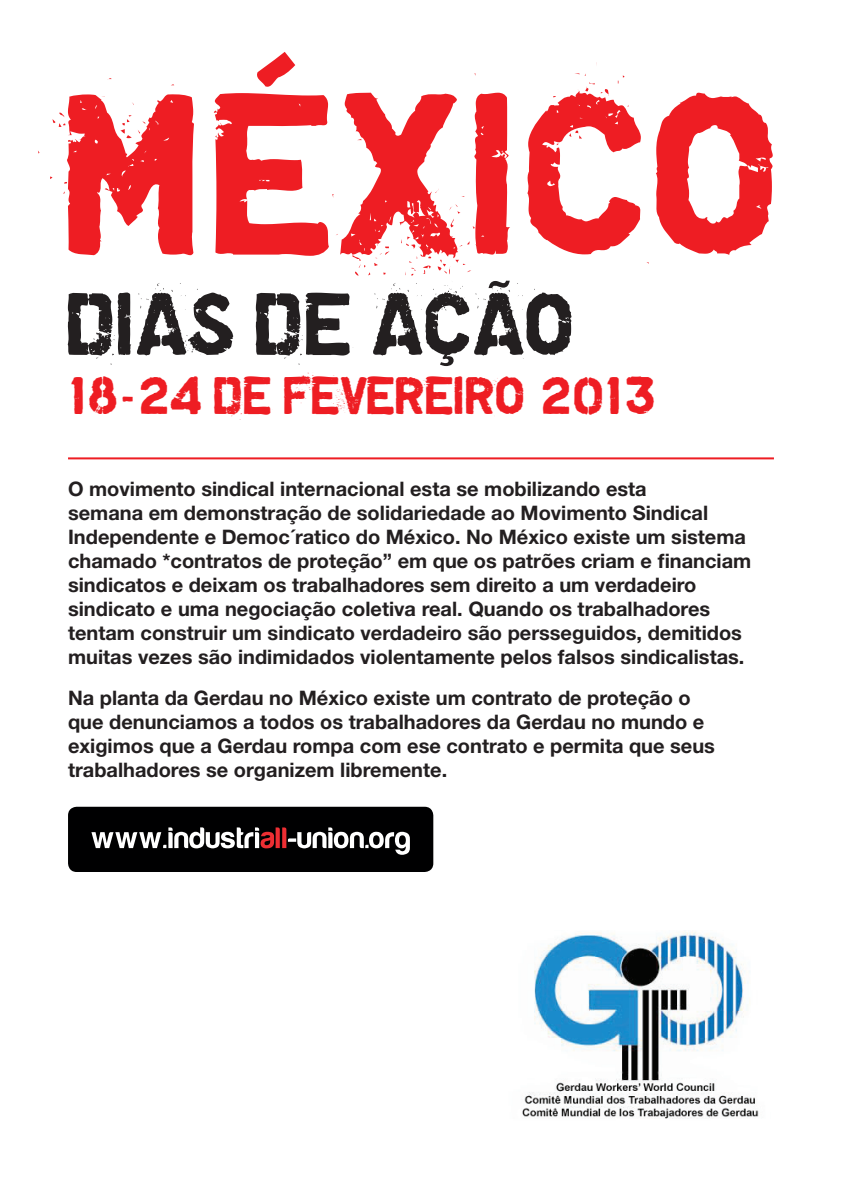
<style>
.page{position:relative;width:842px;height:1191px;background:#fff}
.page>*{position:absolute;margin:0;border:0;box-sizing:border-box;transform-origin:0 0}
.t1{font:200px "Graffiare";letter-spacing:.015em;color:#ee1d23}
.t2{font:77.2px "Graffiare";color:#231f20}
.t3{font:46.4px "Graffiare";color:#ee1d23}
.t4{font:700 20px/24px "Helvetica Neue";color:#231f20}
</style>
<div class="page">
<hr style="left:68px;top:457px;width:706px;height:2px;background:#ee1d23">
<img style="left:522px;top:931px;width:237px;height:188px">
<div style="left:68px;top:806px;width:365px;height:66px;background:#000001;border-radius:9px"></div>
<svg style="left:91px;top:827px;width:319px;height:27px"></svg>
<svg style="left:489px;top:281px;width:21px;height:7px"></svg>
<svg style="left:440px;top:354px;width:14px;height:12px"></svg>
<h1 class="t1" style="left:68px;top:62px;width:723px">Mexico</h1>
<h2 class="t2" style="left:68px;top:281px;width:511px">Dias de aCAo</h2>
<h3 class="t3" style="left:68px;top:369px;width:590px">18 -24 de Fevereiro 2013</h3>
<p class="t4" style="left:68px;top:477px;width:685px">O movimento sindical internacional esta se mobilizando esta<br>semana em demonstração de solidariedade ao Movimento Sindical Independente e Democ´ratico do México. No México existe um sistema chamado *contratos de proteção” em que os patrões criam e financiam sindicatos e deixam os trabalhadores sem direito a um verdadeiro sindicato e uma negociação coletiva real. Quando os trabalhadores tentam construir um sindicato verdadeiro são persseguidos, demitidos muitas vezes são indimidados violentamente pelos falsos sindicalistas.</p>
<p class="t4" style="left:68px;top:686px;width:648px">Na planta da Gerdau no México existe um contrato de proteção o que denunciamos a todos os trabalhadores da Gerdau no mundo e exigimos que a Gerdau rompa com ese contrato e permita que seus trabalhadores se organizem libremente.</p>
</div>
